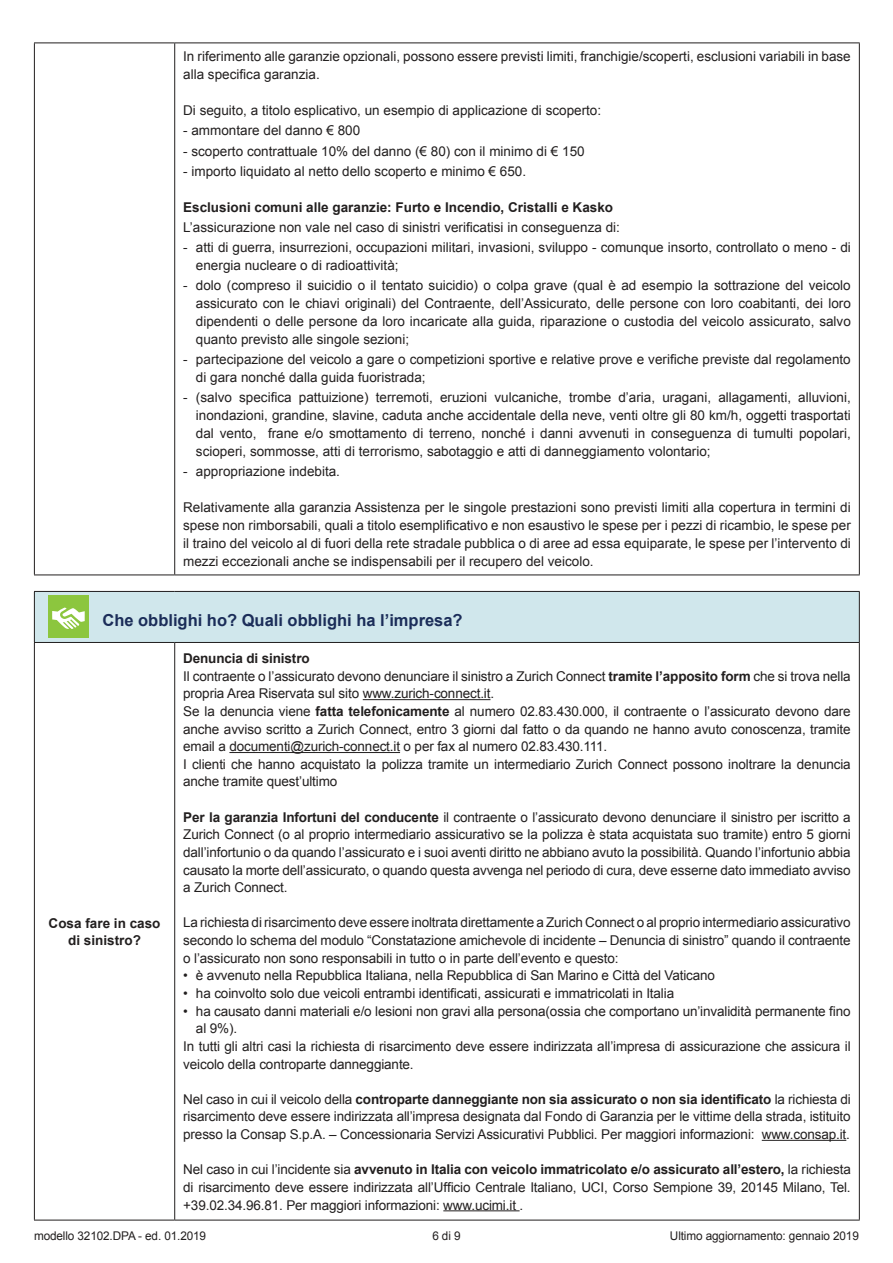
<style>
.page{position:relative;width:893px;height:1263px;background:#fff}
.page>*{position:absolute;margin:0;border:0;box-sizing:border-box;transform-origin:0 0}
.t1{font:700 16.5px "Arial";color:#1b2d59}
.t2{font:13.5px/17.7px "Arial";letter-spacing:-.01em;color:#221f1f;text-align:justify}
.t3{font:700 13.5px/17.2px "Arial";color:#221f1f;text-align:center}
.t4{font:12px "Arial";letter-spacing:-.01em;color:#221f1f}
.s1{font-weight:700}
</style>
<div class="page">
<hr style="left:34px;top:43px;width:141px;height:1px;background:#221f1f">
<hr style="left:34px;top:43px;width:1px;height:531px;background:#221f1f">
<hr style="left:175px;top:43px;width:685px;height:1px;background:#221f1f">
<hr style="left:174px;top:43px;width:1px;height:531px;background:#221f1f">
<hr style="left:859px;top:43px;width:1px;height:531px;background:#221f1f">
<hr style="left:34px;top:574px;width:141px;height:1px;background:#221f1f">
<hr style="left:175px;top:574px;width:685px;height:1px;background:#221f1f">
<div style="left:34px;top:591px;width:825px;height:51px;background:#d0e7ec"></div>
<hr style="left:34px;top:591px;width:141px;height:1px;background:#221f1f">
<hr style="left:34px;top:592px;width:1px;height:50px;background:#221f1f">
<hr style="left:175px;top:591px;width:685px;height:1px;background:#221f1f">
<hr style="left:859px;top:592px;width:1px;height:50px;background:#221f1f">
<hr style="left:34px;top:642px;width:141px;height:1px;background:#221f1f">
<hr style="left:34px;top:643px;width:1px;height:577px;background:#221f1f">
<hr style="left:175px;top:642px;width:685px;height:1px;background:#221f1f">
<hr style="left:174px;top:643px;width:1px;height:577px;background:#221f1f">
<hr style="left:859px;top:643px;width:1px;height:577px;background:#221f1f">
<hr style="left:34px;top:1220px;width:141px;height:1px;background:#221f1f">
<hr style="left:175px;top:1220px;width:685px;height:1px;background:#221f1f">
<div style="left:48px;top:596px;width:41px;height:42px;background:#8cc63e"></div>
<svg style="left:52px;top:607px;width:33px;height:22px"></svg>
<hr style="left:363px;top:699px;width:127px;height:1px;background:#221f1f">
<hr style="left:229px;top:752px;width:171px;height:1px;background:#221f1f">
<hr style="left:762px;top:1140px;width:84px;height:1px;background:#221f1f">
<hr style="left:443px;top:1210px;width:77px;height:1px;background:#221f1f">
<p class="t2" style="left:183px;top:49px;width:669px">In riferimento alle garanzie opzionali, possono essere previsti limiti, franchigie/scoperti, esclusioni variabili in base alla specifica garanzia.</p>
<p class="t2" style="left:183px;top:103px;width:419px">Di seguito, a titolo esplicativo, un esempio di applicazione di scoperto:</p>
<p class="t2" style="left:183px;top:123px;width:179px">- ammontare del danno € 800</p>
<p class="t2" style="left:183px;top:143px;width:403px">- scoperto contrattuale 10% del danno (€ 80) con il minimo di € 150</p>
<p class="t2" style="left:183px;top:163px;width:344px">- importo liquidato al netto dello scoperto e minimo € 650.</p>
<p class="t3" style="left:183px;top:199px;width:431px">Esclusioni comuni alle garanzie: Furto e Incendio, Cristalli e Kasko</p>
<p class="t2" style="left:183px;top:218px;width:438px">L’assicurazione non vale nel caso di sinistri verificatisi in conseguenza di:</p>
<p class="t2" style="left:196px;top:239px;width:656px;text-indent:-13px">- atti di guerra, insurrezioni, occupazioni militari, invasioni, sviluppo - comunque insorto, controllato o meno - di energia nucleare o di radioattività;</p>
<p class="t2" style="left:196px;top:277px;width:656px;text-indent:-13px">- dolo (compreso il suicidio o il tentato suicidio) o colpa grave (qual è ad esempio la sottrazione del veicolo assicurato con le chiavi originali) del Contraente, dell’Assicurato, delle persone con loro coabitanti, dei loro dipendenti o delle persone da loro incaricate alla guida, riparazione o custodia del veicolo assicurato, salvo quanto previsto alle singole sezioni;</p>
<p class="t2" style="left:196px;top:351px;width:656px;text-indent:-13px">- partecipazione del veicolo a gare o competizioni sportive e relative prove e verifiche previste dal regolamento di gara nonché dalla guida fuoristrada;</p>
<p class="t2" style="left:196px;top:389px;width:656px;text-indent:-13px">- (salvo specifica pattuizione) terremoti, eruzioni vulcaniche, trombe d’aria, uragani, allagamenti, alluvioni, inondazioni, grandine, slavine, caduta anche accidentale della neve, venti oltre gli 80 km/h, oggetti trasportati dal vento, frane e/o smottamento di terreno, nonché i danni avvenuti in conseguenza di tumulti popolari, scioperi, sommosse, atti di terrorismo, sabotaggio e atti di danneggiamento volontario;</p>
<p class="t2" style="left:183px;top:464px;width:158px">- appropriazione indebita.</p>
<p class="t2" style="left:183px;top:500px;width:669px">Relativamente alla garanzia Assistenza per le singole prestazioni sono previsti limiti alla copertura in termini di spese non rimborsabili, quali a titolo esemplificativo e non esaustivo le spese per i pezzi di ricambio, le spese per il traino del veicolo al di fuori della rete stradale pubblica o di aree ad essa equiparate, le spese per l’intervento di mezzi eccezionali anche se indispensabili per il recupero del veicolo.</p>
<p class="t1" style="left:102px;top:614px;width:362px">Che obblighi ho? Quali obblighi ha l’impresa?</p>
<p class="t3" style="left:49px;top:915px;width:113px">Cosa fare in caso di sinistro?</p>
<p class="t2" style="left:183px;top:651px;width:669px;text-align:left"><span class="s1">Denuncia di sinistro<br></span>Il contraente o l’assicurato devono denunciare il sinistro a Zurich Connect <span class="s1">tramite l’apposito form</span> che si trova nella propria Area Riservata sul sito www.zurich-connect.it.<br>Se la denuncia viene <span class="s1">fatta telefonicamente</span> al numero 02.83.430.000, il contraente o l’assicurato devono dare anche avviso scritto a Zurich Connect, entro 3 giorni dal fatto o da quando ne hanno avuto conoscenza, tramite email a documenti@zurich-connect.it o per fax al numero 02.83.430.111.<br>I clienti che hanno acquistato la polizza tramite un intermediario Zurich Connect possono inoltrare la denuncia anche tramite quest’ultimo</p>
<p class="t2" style="left:183px;top:809px;width:669px"><span class="s1">Per la garanzia Infortuni del conducente</span> il contraente o l’assicurato devono denunciare il sinistro per iscritto a Zurich Connect (o al proprio intermediario assicurativo se la polizza è stata acquistata suo tramite) entro 5 giorni dall’infortunio o da quando l’assicurato e i suoi aventi diritto ne abbiano avuto la possibilità. Quando l’infortunio abbia causato la morte dell’assicurato, o quando questa avvenga nel periodo di cura, deve esserne dato immediato avviso a Zurich Connect.</p>
<p class="t2" style="left:183px;top:915px;width:669px">La richiesta di risarcimento deve essere inoltrata direttamente a Zurich Connect o al proprio intermediario assicurativo secondo lo schema del modulo “Constatazione amichevole di incidente – Denuncia di sinistro” quando il contraente o l’assicurato non sono responsabili in tutto o in parte dell’evento e questo:</p>
<p class="t2" style="left:183px;top:968px;width:533px">• è avvenuto nella Repubblica Italiana, nella Repubblica di San Marino e Città del Vaticano</p>
<p class="t2" style="left:183px;top:984px;width:492px">• ha coinvolto solo due veicoli entrambi identificati, assicurati e immatricolati in Italia</p>
<p class="t2" style="left:183px;top:1002px;width:669px">• ha causato danni materiali e/o lesioni non gravi alla persona(ossia che comportano un’invalidità permanente fino</p>
<p class="t2" style="left:196px;top:1021px;width:43px">al 9%).</p>
<p class="t2" style="left:183px;top:1038px;width:669px">In tutti gli altri casi la richiesta di risarcimento deve essere indirizzata all’impresa di assicurazione che assicura il</p>
<p class="t2" style="left:183px;top:1056px;width:232px">veicolo della controparte danneggiante.</p>
<p class="t2" style="left:183px;top:1091px;width:669px">Nel caso in cui il veicolo della <span class="s1">controparte danneggiante non sia assicurato o non sia identificato</span> la richiesta di risarcimento deve essere indirizzata all’impresa designata dal Fondo di Garanzia per le vittime della strada, istituito presso la Consap S.p.A. – Concessionaria Servizi Assicurativi Pubblici. Per maggiori informazioni: www.consap.it.</p>
<p class="t2" style="left:183px;top:1162px;width:669px">Nel caso in cui l’incidente sia <span class="s1">avvenuto in Italia con veicolo immatricolato e/o assicurato all’estero,</span> la richiesta di risarcimento deve essere indirizzata all’Ufficio Centrale Italiano, UCI, Corso Sempione 39, 20145 Milano, Tel. +39.02.34.96.81. Per maggiori informazioni: www.ucimi.it .</p>
<p class="t4" style="left:34px;top:1231px;width:174px">modello 32102.DPA - ed. 01.2019</p>
<p class="t4" style="left:432px;top:1231px;width:30px">6 di 9</p>
<p class="t4" style="left:670px;top:1231px;width:190px">Ultimo aggiornamento: gennaio 2019</p>
</div>
